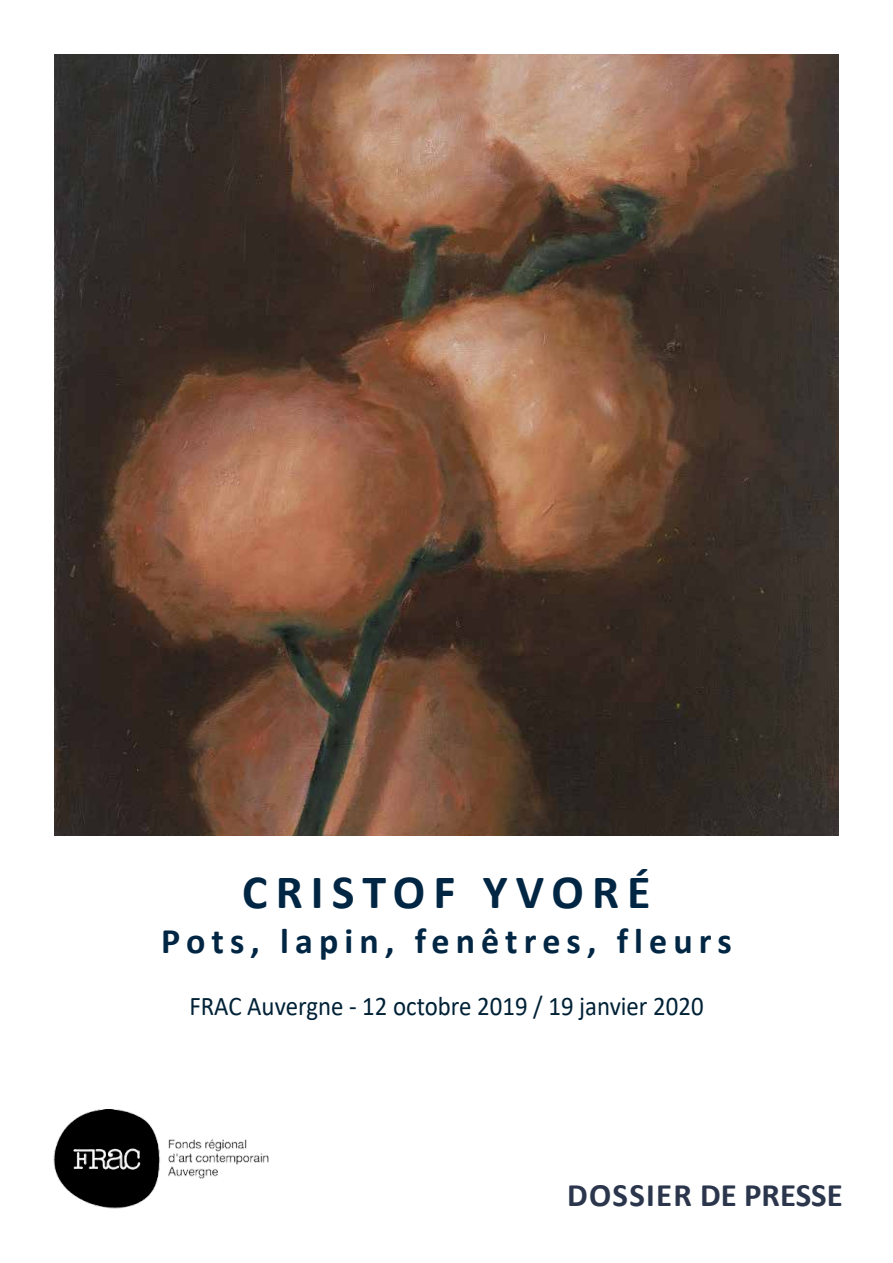
<style>
.page{position:relative;width:893px;height:1263px;background:#fff}
.page>*{position:absolute;margin:0;border:0;box-sizing:border-box;transform-origin:0 0}
.t1{font:700 48px "Calibri";letter-spacing:.17em;color:#002644}
.t2{font:700 36px "Calibri";letter-spacing:.17em;color:#002644}
.t3{font:700 32.85px "Calibri";letter-spacing:.02em;color:#2b364c}
.t4{font:27px "Calibri";color:#002136;scale:.92 1}
</style>
<div class="page">
<img style="left:53px;top:1109px;width:216px;height:100px">
<img style="left:54px;top:54px;width:785px;height:782px">
<h1 class="t1" style="left:242px;top:858px;width:410px">CRISTOF YVORÉ</h1>
<h2 class="t2" style="left:161px;top:915px;width:572px">Pots, lapin, fenêtres, fleurs</h2>
<p class="t4" style="left:189px;top:987px;width:560px">FRAC Auvergne - 12 octobre 2019 / 19 janvier 2020</p>
<p class="t3" style="left:567px;top:1172px;width:277px">DOSSIER DE PRESSE</p>
</div>
